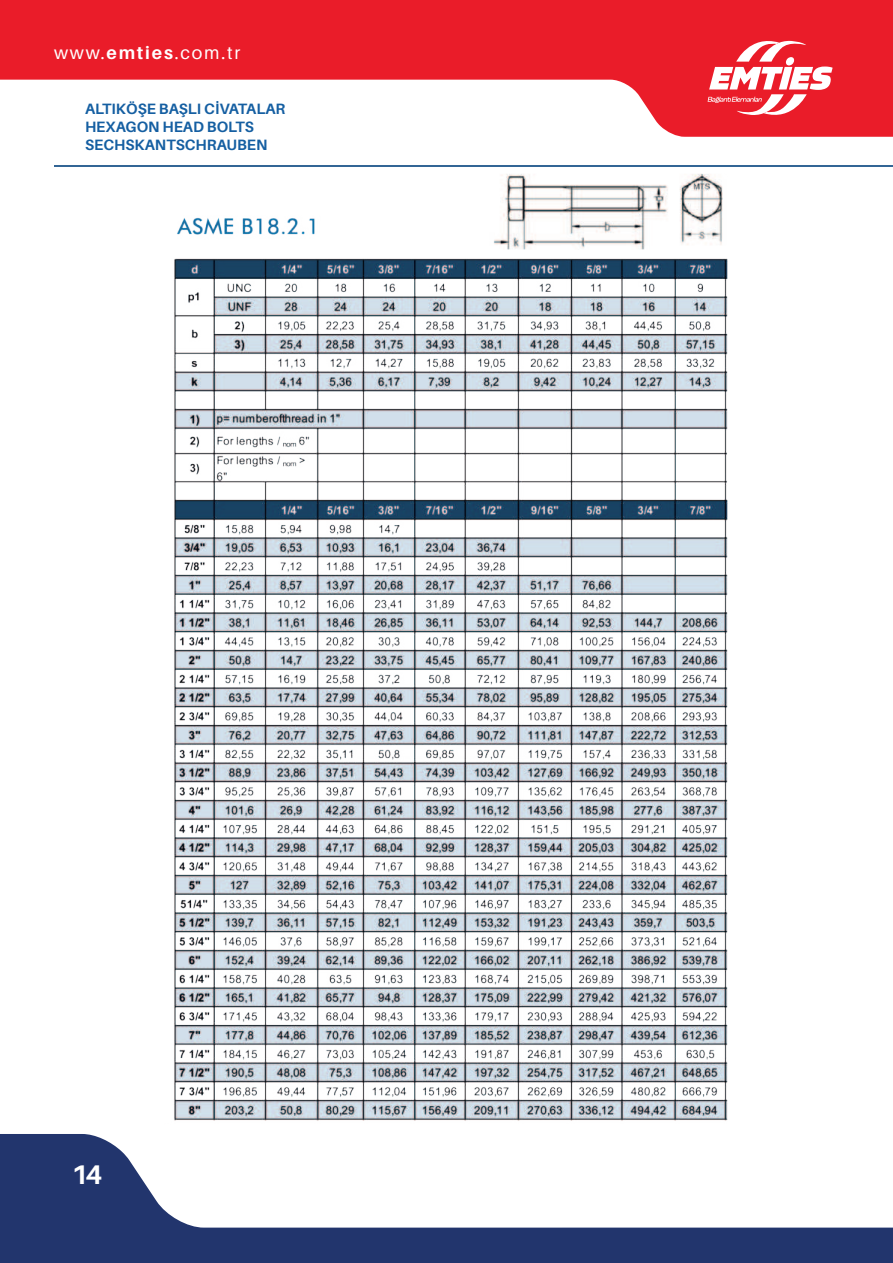
<style>
.page{position:relative;width:893px;height:1263px;background:#fff}
.page>*{position:absolute;margin:0;border:0;box-sizing:border-box;transform-origin:0 0}
.t1{font:700 27px "Aileron";color:#fff}
.t2{font:18px "Aileron";letter-spacing:.1em;color:#fff}
.t3{font:700 15px/18px "Aileron";color:#155fa2}
.s1{font-weight:700}
</style>
<div class="page">
<svg style="left:0;top:32px;width:892px;height:105px;fill:#ea1c29"></svg>
<svg style="left:892px;top:32px;width:1px;height:105px"></svg>
<svg style="left:0;top:1134px;width:893px;height:129px"></svg>
<div style="left:0;top:0;width:893px;height:32px;background:#ea1c29"></div>
<svg style="left:708px;top:34px;width:125px;height:88px"></svg>
<img style="left:174px;top:173px;width:554px;height:948px">
<hr style="left:54px;top:165px;width:839px;height:2px;background:#336595">
<p class="t2" style="left:54px;top:42px;width:188px">www.<span class="s1">emties</span>.com.tr</p>
<p class="t3" style="left:85px;top:100px;width:202px">ALTIKÖŞE BAŞLI CİVATALAR<br>HEXAGON HEAD BOLTS<br>SECHSKANTSCHRAUBEN</p>
<h1 class="t1" style="left:71px;top:1160px;width:33px">14</h1>
</div>
